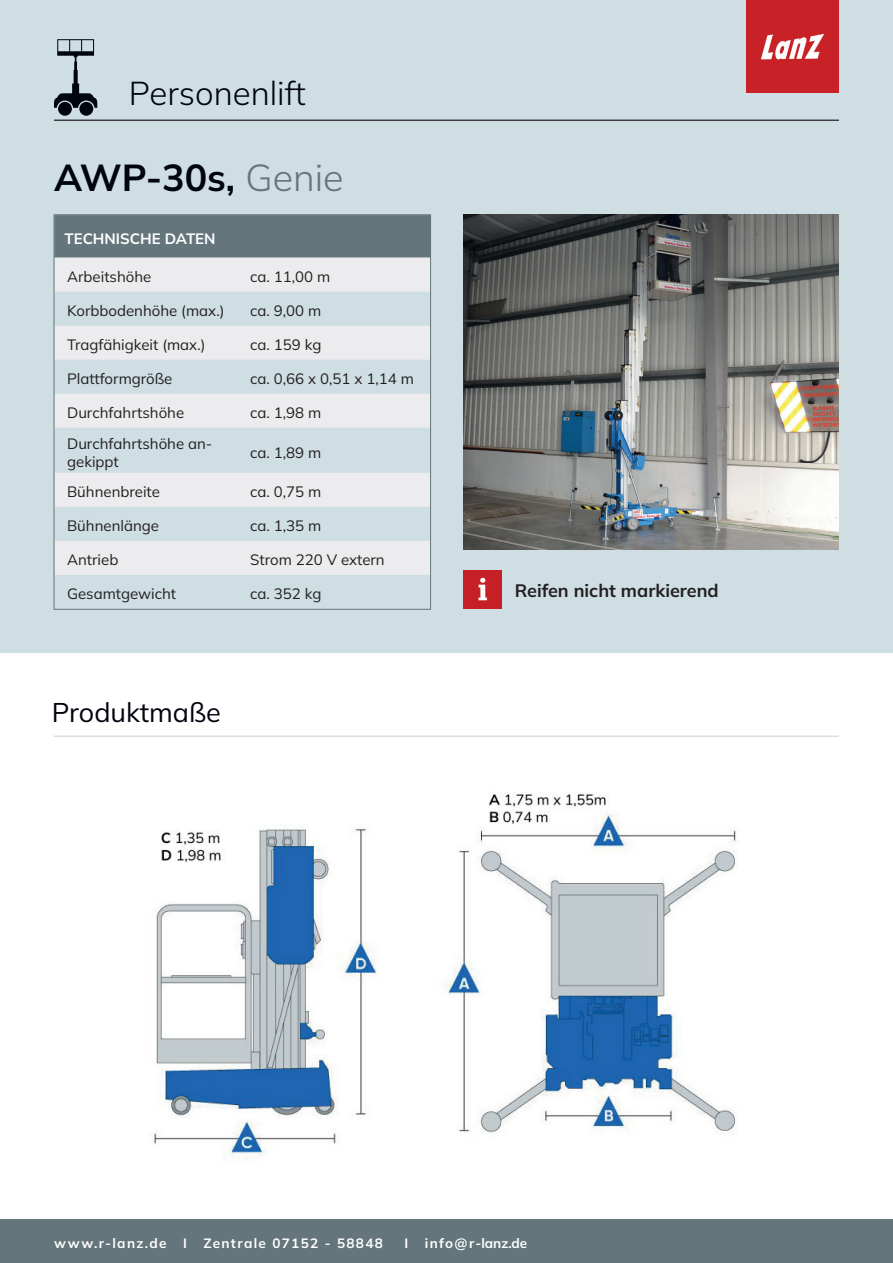
<style>
.page{position:relative;width:893px;height:1263px;background:#fff}
.page>*{position:absolute;margin:0;border:0;box-sizing:border-box;transform-origin:0 0}
.t1{font:700 37.5px "Mulish";color:#00040e}
.t2{font:300 33px "Mulish";color:#00040e}
.t3{font:27px "Mulish";color:#00040e}
.t4{font:700 18px "Mulish";color:#231f20}
.t5{font:15px/18px "Mulish";color:#231f20}
.t6{font:700 15px "Mulish";color:#fff}
.t7{font:700 13.5px "Mulish";letter-spacing:.1em;color:#fff}
.t8{font:700 13.5px "Mulish";color:#fff}
.s1{font-weight:300;color:#64757b}
</style>
<div class="page">
<div style="left:0;top:0;width:893px;height:652px;background:#cedee3"></div>
<div style="left:0;top:1219px;width:893px;height:44px;background:#64757b"></div>
<hr style="left:54px;top:120px;width:785px;height:1px;background:#3e3e3f">
<img style="left:747px;top:0;width:92px;height:92px">
<div style="left:79px;top:102px;width:14px;height:14px;background:#00040e;border-radius:50%"></div>
<div style="left:58px;top:102px;width:14px;height:14px;background:#00040e;border-radius:50%"></div>
<svg style="left:54px;top:39px;width:43px;height:69px"></svg>
<hr style="left:54px;top:735px;width:785px;height:2px;background:#dcdddf">
<img style="left:464px;top:214px;width:375px;height:335px">
<div style="left:56px;top:216px;width:373px;height:42px;background:#64757b"></div>
<svg style="left:56px;top:258px;width:373px;height:317px;fill:#ececee"></svg>
<div style="left:54px;top:214px;width:377px;height:396px;border:1px solid #64757b"></div>
<img style="left:154px;top:792px;width:583px;height:368px">
<img style="left:464px;top:571px;width:38px;height:38px">
<h2 class="t2" style="left:129px;top:71px;width:178px">Personenlift</h2>
<h1 class="t1" style="left:54px;top:152px;width:291px">AWP-30s, <span class="s1">Genie</span></h1>
<p class="t6" style="left:64px;top:228px;width:153px">TECHNISCHE DATEN</p>
<p class="t5" style="left:67px;top:267px;width:86px">Arbeitshöhe</p>
<p class="t5" style="left:250px;top:267px;width:82px">ca. 11,00 m</p>
<p class="t5" style="left:67px;top:301px;width:159px">Korbbodenhöhe (max.)</p>
<p class="t5" style="left:250px;top:301px;width:73px">ca. 9,00 m</p>
<p class="t5" style="left:67px;top:335px;width:140px">Tragfähigkeit (max.)</p>
<p class="t5" style="left:250px;top:335px;width:73px">ca. 159 kg</p>
<p class="t5" style="left:67px;top:369px;width:107px">Plattformgröße</p>
<p class="t5" style="left:250px;top:369px;width:165px">ca. 0,66 x 0,51 x 1,14 m</p>
<p class="t5" style="left:67px;top:403px;width:119px">Durchfahrtshöhe</p>
<p class="t5" style="left:250px;top:403px;width:73px">ca. 1,98 m</p>
<p class="t5" style="left:67px;top:434px;width:147px">Durchfahrtshöhe an&shy;gekippt</p>
<p class="t5" style="left:250px;top:443px;width:73px">ca. 1,89 m</p>
<p class="t5" style="left:67px;top:483px;width:94px">Bühnenbreite</p>
<p class="t5" style="left:250px;top:483px;width:73px">ca. 0,75 m</p>
<p class="t5" style="left:67px;top:517px;width:93px">Bühnenlänge</p>
<p class="t5" style="left:250px;top:517px;width:73px">ca. 1,35 m</p>
<p class="t5" style="left:67px;top:551px;width:53px">Antrieb</p>
<p class="t5" style="left:250px;top:551px;width:136px">Strom 220 V extern</p>
<p class="t5" style="left:67px;top:585px;width:111px">Gesamtgewicht</p>
<p class="t5" style="left:250px;top:585px;width:73px">ca. 352 kg</p>
<p class="t4" style="left:515px;top:578px;width:205px">Reifen nicht markierend</p>
<h3 class="t3" style="left:52px;top:694px;width:170px">Produktmaße</h3>
<p class="t7" style="left:54px;top:1234px;width:330px">www.r-lanz.de I Zentrale 07152 - 58848</p>
<p class="t8" style="left:404px;top:1234px;width:124px">I info@r-lanz.de</p>
</div>
